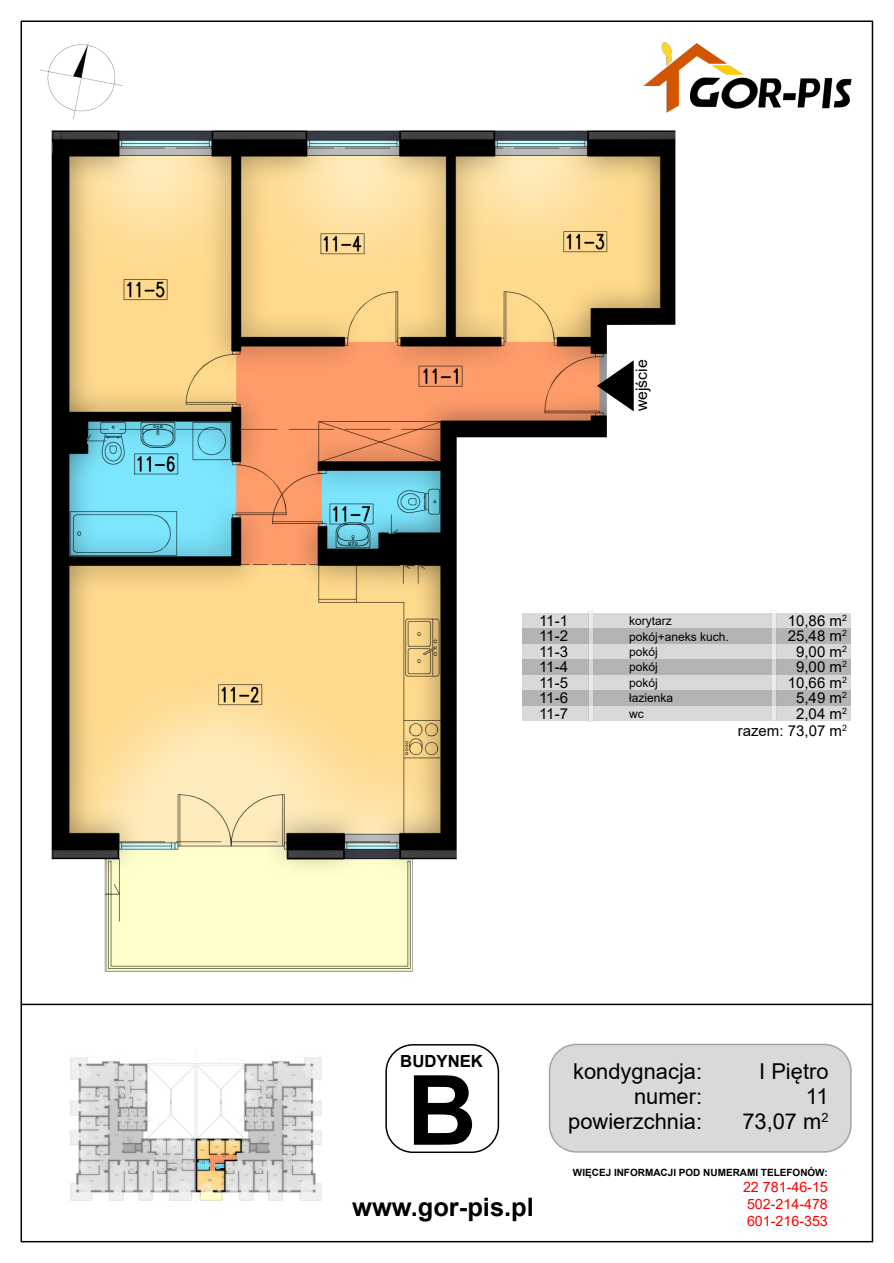
<style>
.page{position:relative;width:894px;height:1263px;background:#fff}
.page>*{position:absolute;margin:0;border:0;box-sizing:border-box;transform-origin:0 0}
.t1{font:700 96.9px "Arial";color:#000}
.t2{font:700 25.5px "Arial";color:#000}
.t3{font:21.9px/25px "Arial";color:#000;text-align:right}
.t4{font:700 16.65px "Arial";color:#000}
.t5{font:15.75px "Arial";color:#000}
.t6{font:15px/30.9px "Arial";color:#000}
.t7{font:14.25px/16.6px "Arial";color:#f00;text-align:justify}
.t8{font:12px "Arial";color:#000}
.t9{font:700 9.9px "Arial";color:#000}
</style>
<div class="page">
<img style="left:643px;top:42px;width:208px;height:70px">
<div style="left:385px;top:1044px;width:114px;height:109px;background:#fff;border:2px solid #000;border-radius:27px"></div>
<hr style="left:21px;top:1004px;width:851px;height:1px;background:#000">
<img style="left:40px;top:42px;width:82px;height:77px">
<img style="left:70px;top:1057px;width:252px;height:144px">
<img style="left:51px;top:130px;width:623px;height:841px">
<svg style="left:596px;top:360px;width:37px;height:51px"></svg>
<div style="left:522px;top:613px;width:328px;height:15px;background:#d9d9d9"></div>
<div style="left:522px;top:628px;width:328px;height:16px;background:#b3b3b3"></div>
<div style="left:522px;top:644px;width:328px;height:15px;background:#d9d9d9"></div>
<div style="left:522px;top:675px;width:328px;height:15px;background:#d9d9d9"></div>
<div style="left:522px;top:706px;width:328px;height:15px;background:#d9d9d9"></div>
<div style="left:522px;top:659px;width:328px;height:16px;background:#b3b3b3"></div>
<div style="left:522px;top:690px;width:328px;height:16px;background:#b3b3b3"></div>
<img style="left:588px;top:610px;width:188px;height:112px">
<div style="left:548px;top:1044px;width:303px;height:109px;background:#d9d9d9;border:2px solid #a5a5a5;border-radius:27px"></div>
<p class="t5" style="left:635px;top:411px;width:53px;rotate:-90deg">wejście</p>
<p class="t6" style="left:539px;top:607px;width:30px">11-1</p>
<p class="t6" style="left:787px;top:607px;width:61px">10,86 m<sup>2</sup></p>
<p class="t8" style="left:628px;top:616px;width:44px">korytarz</p>
<p class="t6" style="left:539px;top:622px;width:30px">11-2</p>
<p class="t6" style="left:787px;top:622px;width:61px">25,48 m<sup>2</sup></p>
<p class="t6" style="left:539px;top:638px;width:30px;text-align:justify">11-3<br>11-5<br>11-7</p>
<p class="t6" style="left:787px;top:638px;width:61px;text-align:center">9,00 m<sup>2<br></sup>10,66 m<sup>2<br></sup>2,04 m<sup>2</sup></p>
<p class="t8" style="left:628px;top:632px;width:101px">pokój+aneks kuch.</p>
<p class="t8" style="left:628px;top:647px;width:30px">pokój</p>
<p class="t8" style="left:628px;top:678px;width:30px">pokój</p>
<p class="t8" style="left:628px;top:709px;width:16px">wc</p>
<p class="t6" style="left:539px;top:653px;width:30px">11-4<br>11-6</p>
<p class="t6" style="left:795px;top:653px;width:52px">9,00 m<sup>2<br></sup>5,49 m<sup>2</sup></p>
<p class="t8" style="left:628px;top:663px;width:30px">pokój</p>
<p class="t8" style="left:628px;top:694px;width:46px">łazienka</p>
<p class="t6" style="left:737px;top:716px;width:111px">razem: 73,07 m<sup>2</sup></p>
<p class="t4" style="left:400px;top:1055px;width:84px">BUDYNEK</p>
<h1 class="t1" style="left:406px;top:1074px;width:72px">B</h1>
<h2 class="t2" style="left:352px;top:1198px;width:183px">www.gor-pis.pl</h2>
<h3 class="t3" style="left:568px;top:1061px;width:135px">kondygnacja: numer: powierzchnia:</h3>
<h3 class="t3" style="left:742px;top:1061px;width:88px">I Piętro<br>11<br>73,07 m<sup>2</sup></h3>
<p class="t9" style="left:572px;top:1168px;width:256px">WIĘCEJ INFORMACJI POD NUMERAMI TELEFONÓW:</p>
<p class="t7" style="left:742px;top:1180px;width:86px">22 781-46-15<br>502-214-478<br>601-216-353</p>
</div>
